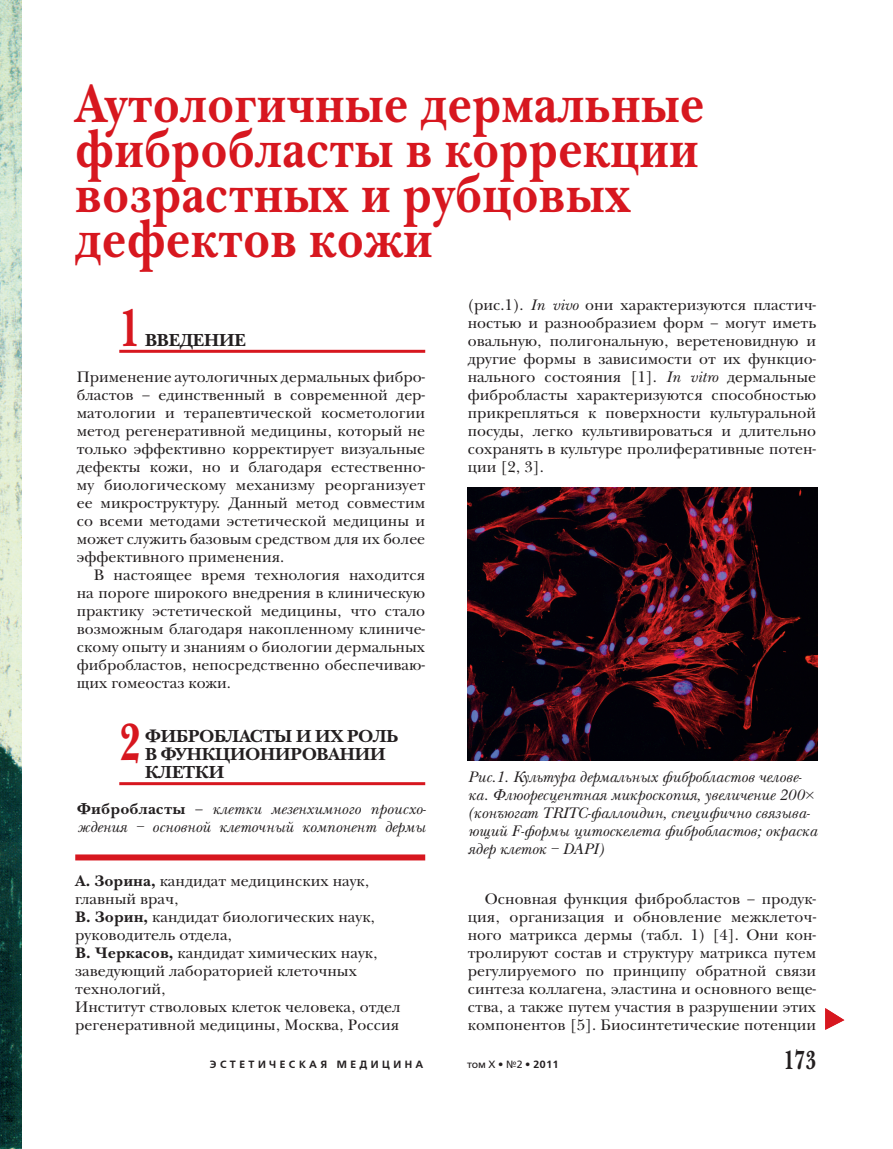
<style>
.page{position:relative;width:893px;height:1149px;background:#fff}
.page>*{position:absolute;margin:0;border:0;box-sizing:border-box;transform-origin:0 0}
.t1{font:700 55.5px/45px "New Baskerville C";color:#d7171f;scale:.85 1}
.t2{font:700 54px "New Baskerville C";color:#d7171f;scale:.75 1}
.t3{font:700 27px "New Baskerville C";color:#231f20;scale:.75 1}
.t4{font:700 18px/18px "New Baskerville C";letter-spacing:-.04em;color:#231f20}
.t5{font:15.75px/18px "New Baskerville C";color:#231f20;text-align:justify}
.t6{font:italic 15.75px/18px "New Baskerville C";color:#231f20}
.t7{font:10.5px "Free Set Demi Bold C";letter-spacing:.33em;color:#231f20}
.t8{font:10.5px "Free Set C";color:#231f20}
.s1{font-weight:700;font-style:normal}
.s2{font-style:normal}
.s3{font-weight:700}
.s4{font-style:italic}
.s5{font-family:"Garamond"}
.s6{font-family:"Free Set Demi Bold C"}
</style>
<div class="page">
<svg style="left:825px;top:1008px;width:19px;height:21px"></svg>
<hr style="left:119px;top:350px;width:306px;height:3px;background:#d7171f">
<hr style="left:119px;top:782px;width:306px;height:3px;background:#d7171f">
<div style="left:75px;top:854px;width:350px;height:6px;background:#d7171f"></div>
<img style="left:468px;top:487px;width:350px;height:273px">
<img style="left:0;top:0;width:21px;height:1148px">
<h1 class="t1" style="left:75px;top:88px;width:742px">Аутологичные дермальные фибробласты в коррекции возрастных и рубцовых дефектов кожи</h1>
<h2 class="t2" style="left:119px;top:308px;width:30px">1</h2>
<p class="t4" style="left:145px;top:332px;width:103px">ВВЕДЕНИЕ</p>
<p class="t5" style="left:77px;top:369px;width:350px">Применение аутологичных дермальных фибро&shy;бластов – единственный в современной дер&shy;матологии и терапевтической косметологии метод регенеративной медицины, который не только эффективно корректирует визуальные дефекты кожи, но и благодаря естественно&shy;му биологическому механизму реорганизует ее микроструктуру. Данный метод совместим со всеми методами эстетической медицины и может служить базовым средством для их более эффективного применения.</p>
<p class="t5" style="left:77px;top:567px;width:350px;text-indent:17px">В настоящее время технология находится на пороге широкого внедрения в клиническую практику эстетической медицины, что стало возможным благодаря накопленному клиниче&shy;скому опыту и знаниям о биологии дермальных фибробластов, непосредственно обеспечиваю&shy;щих гомеостаз кожи.</p>
<h2 class="t2" style="left:119px;top:722px;width:30px">2</h2>
<p class="t4" style="left:145px;top:728px;width:255px">ФИБРОБЛАСТЫ И ИХ РОЛЬ<br>В ФУНКЦИОНИРОВАНИИ<br>КЛЕТКИ</p>
<p class="t6" style="left:77px;top:801px;width:351px"><span class="s1">Фибробласты</span> <span class="s2">–</span> клетки мезенхимного происхо&shy;ждения – основной клеточный компонент дермы</p>
<p class="t5" style="left:75px;top:873px;width:327px;text-align:left"><span class="s3">А. Зорина,</span> кандидат медицинских наук, главный врач,<br><span class="s3">В. Зорин,</span> кандидат биологических наук, руководитель отдела,<br><span class="s3">В. Черкасов,</span> кандидат химических наук, заведующий лабораторией клеточных технологий,<br>Институт стволовых клеток человека, отдел регенеративной медицины, Москва, Россия</p>
<p class="t5" style="left:468px;top:297px;width:350px">(рис.1). <span class="s4">In vivo</span> они характеризуются пластич&shy;ностью и разнообразием форм – могут иметь овальную, полигональную, веретеновидную и другие формы в зависимости от их функцио&shy;нального состояния [1]. <span class="s4">In vitro</span> дермальные фибробласты характеризуются способностью прикрепляться к поверхности культуральной посуды, легко культивироваться и длительно сохранять в культуре пролиферативные потен&shy;ции [2, 3].</p>
<p class="t6" style="left:468px;top:769px;width:351px">Рис.1. Культура дермальных фибробластов челове&shy;ка. Флюоресцентная микроскопия, увеличение 200<span class="s5">× </span>(конъюгат TRITC-фаллоидин, специфично связыва&shy;ющий F-формы цитоскелета фибробластов; окраска ядер клеток – DAPI)</p>
<p class="t5" style="left:468px;top:891px;width:350px;text-indent:17px">Основная функция фибробластов – продук&shy;ция, организация и обновление межклеточ&shy;ного матрикса дермы (табл. 1) [4]. Они кон&shy;тролируют состав и структуру матрикса путем регулируемого по принципу обратной связи синтеза коллагена, эластина и основного веще&shy;ства, а также путем участия в разрушении этих компонентов [5]. Биосинтетические потенции</p>
<p class="t7" style="left:210px;top:1059px;width:215px">ЭСТЕТИЧЕСКАЯ МЕДИЦИНА</p>
<p class="t8" style="left:467px;top:1059px;width:93px">том X • №2 • <span class="s6">2011</span></p>
<h3 class="t3" style="left:784px;top:1050px;width:45px">173</h3>
</div>
